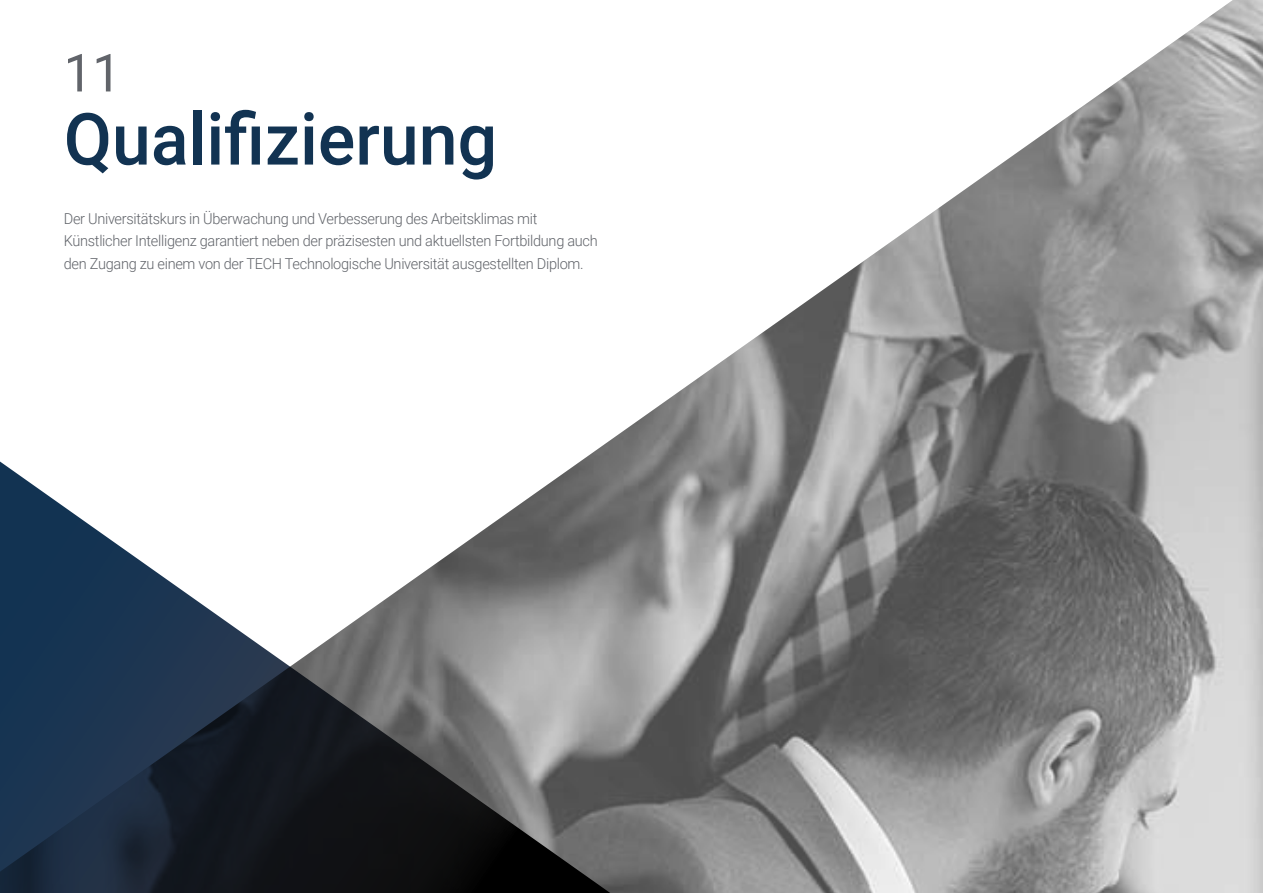
<style>
.page{position:relative;width:1263px;height:893px;background:#fff}
.page>*{position:absolute;margin:0;border:0;box-sizing:border-box;transform-origin:0 0}
.t1{font:500 72px "Roboto";color:#123352}
.t2{font:52.5px "Roboto";color:#61646a}
.t3{font:300 15px/22.5px "Roboto";letter-spacing:-.02em;color:#61646a}
</style>
<div class="page">
<img style="left:602px;top:0;width:661px;height:893px">
<svg style="left:0;top:446px;width:640px;height:447px"></svg>
<h2 class="t2" style="left:64px;top:36px;width:59px">11</h2>
<h1 class="t1" style="left:64px;top:89px;width:435px">Qualifizierung</h1>
<p class="t3" style="left:64px;top:207px;width:535px">Der Universitätskurs in Überwachung und Verbesserung des Arbeitsklimas mit<br>Künstlicher Intelligenz garantiert neben der präzisesten und aktuellsten Fortbildung auch den Zugang zu einem von der TECH Technologische Universität ausgestellten Diplom.</p>
</div>
